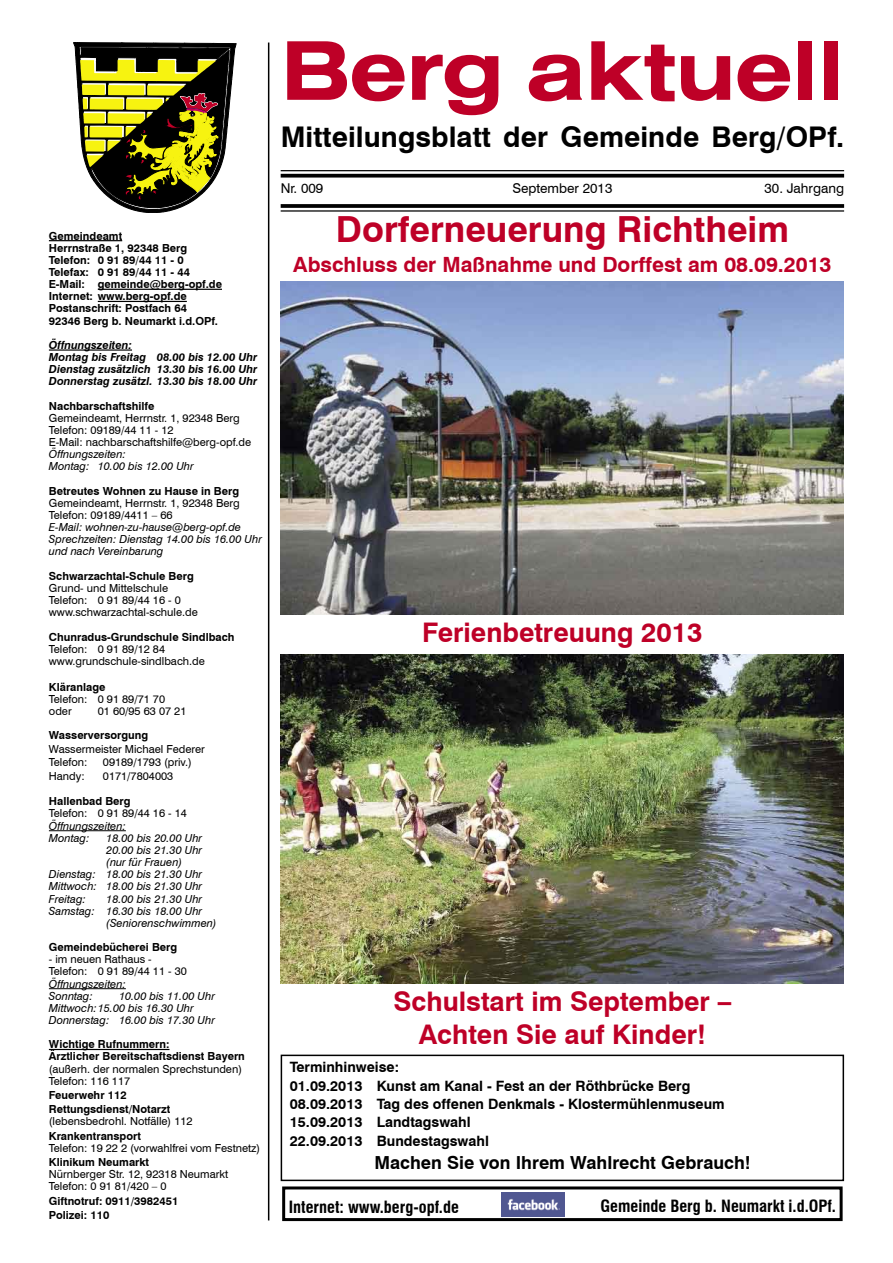
<style>
.page{position:relative;width:893px;height:1263px;background:#fff}
.page>*{position:absolute;margin:0;border:0;box-sizing:border-box;transform-origin:0 0}
.t1{font:700 expanded 81px "Swiss 721 BT";letter-spacing:-.005em;color:#be0027}
.t2{font:700 36px "Swiss 721 BT";color:#be0027}
.t3{font:700 28.5px "Swiss 721 BT";letter-spacing:.005em;color:#000}
.t4{font:700 27px/32.4px "Swiss 721 BT";color:#be0027;text-align:center}
.t5{font:700 21px "Swiss 721 BT";color:#be0027}
.t6{font:700 18px "Swiss 721 BT";color:#000}
.t7{font:700 condensed 16.5px "Swiss 721 BT";color:#000}
.t8{font:15px "Swiss 721 BT";color:#000}
.t9{font:700 14.25px/18.5px "Swiss 721 BT";color:#000}
.t10{font:13.5px "Swiss 721 BT";color:#000}
.t11{font:11.1px/12.1px "Swiss 721 BT";color:#000}
.t12{font:700 11.1px/12.1px "Swiss 721 BT";color:#000}
.t13{font:italic 11.1px/12.1px "Swiss 721 BT";color:#000}
.t14{font:italic 700 11.1px/12.1px "Swiss 721 BT";color:#000}
</style>
<div class="page">
<img style="left:281px;top:281px;width:563px;height:334px">
<hr style="left:281px;top:170px;width:563px;height:1px;background:#000">
<svg style="left:281px;top:174px;width:563px;height:4px;background:#1c1c1c"></svg>
<svg style="left:281px;top:204px;width:563px;height:4px;background:#0f0f0f"></svg>
<hr style="left:281px;top:210px;width:563px;height:2px;background:#000">
<svg style="left:74px;top:43px;width:162px;height:170px"></svg>
<hr style="left:268px;top:43px;width:1px;height:1177px;background:#000">
<hr style="left:49px;top:240px;width:73px;height:1px;background:#000">
<hr style="left:98px;top:289px;width:124px;height:1px;background:#000">
<hr style="left:98px;top:301px;width:89px;height:1px;background:#000">
<hr style="left:49px;top:349px;width:83px;height:2px;background:#000">
<hr style="left:49px;top:830px;width:77px;height:1px;background:#000">
<hr style="left:49px;top:988px;width:77px;height:1px;background:#000">
<hr style="left:49px;top:1049px;width:120px;height:1px;background:#000">
<div style="left:282px;top:1186px;width:561px;height:35px;border:3px solid #000"></div>
<img style="left:501px;top:1192px;width:64px;height:24px">
<div style="left:281px;top:1054px;width:563px;height:127px;border:2px solid #000"></div>
<img style="left:281px;top:654px;width:563px;height:330px">
<p class="t12" style="left:49px;top:229px;width:175px">Gemeindeamt<br>Herrnstraße 1 , 92348 Berg<br>Telefon: 0 91 89/44 11 - 0<br>Telefax: 0 91 89/44 11 - 44<br>E-Mail: gemeinde@berg-opf.de<br>Internet: www.berg-opf.de<br>Postanschrift: Postfach 64<br>92346 Berg b. Neumarkt i.d.OPf.</p>
<p class="t14" style="left:49px;top:339px;width:210px">Öffnungszeiten:<br>Montag bis Freitag 08.00 bis 12.00 Uhr Dienstag zusätzlich 13.30 bis 16.00 Uhr Donnerstag zusätzl. 13.30 bis 18.00 Uhr</p>
<p class="t12" style="left:49px;top:399px;width:107px">Nachbarschaftshilfe</p>
<p class="t11" style="left:49px;top:412px;width:204px">Gemeindeamt, Herrnstr. 1, 92348 Berg<br>Telefon: 09189/44 11 - 12<br>E-Mail: nachbarschaftshilfe@berg-opf.de</p>
<p class="t13" style="left:49px;top:448px;width:146px">Öffnungszeiten:<br>Montag: 10.00 bis 12.00 Uhr</p>
<p class="t12" style="left:49px;top:485px;width:192px">Betreutes Wohnen zu Hause in Berg</p>
<p class="t11" style="left:49px;top:497px;width:192px">Gemeindeamt, Herrnstr. 1, 92348 Berg<br>Telefon: 09189/4411 – 66</p>
<p class="t13" style="left:49px;top:521px;width:215px">E-Mail: wohnen-zu-hause@berg-opf.de<br>Sprechzeiten: Dienstag 14.00 bis 16.00 Uhr und nach Vereinbarung</p>
<p class="t12" style="left:49px;top:570px;width:146px">Schwarzachtal-Schule Berg</p>
<p class="t11" style="left:49px;top:582px;width:150px">Grund- und Mittelschule<br>Telefon: 0 91 89/44 16 - 0 www.schwarzachtal-schule.de</p>
<p class="t12" style="left:49px;top:630px;width:187px">Chunradus-Grundschule Sindlbach</p>
<p class="t11" style="left:49px;top:642px;width:157px">Telefon: 0 91 89/12 84 www.grundschule-sindlbach.de</p>
<p class="t12" style="left:49px;top:681px;width:58px">Kläranlage</p>
<p class="t11" style="left:49px;top:693px;width:118px">Telefon: 0 91 89/71 70 oder</p>
<p class="t11" style="left:98px;top:705px;width:90px">01 60/95 63 07 21</p>
<p class="t12" style="left:49px;top:729px;width:101px">Wasserversorgung</p>
<p class="t11" style="left:49px;top:742px;width:157px;line-height:13.5px">Wassermeister Michael Federer<br>Telefon:</p>
<p class="t11" style="left:103px;top:756px;width:90px">09189/1793 (priv.)</p>
<h1 class="t1" style="left:281px;top:22px;width:565px">Berg aktuell</h1>
<h3 class="t3" style="left:281px;top:119px;width:565px">Mitteilungsblatt der Gemeinde Berg/OPf.</h3>
<p class="t10" style="left:281px;top:180px;width:44px">Nr. 009</p>
<p class="t10" style="left:764px;top:180px;width:81px">30. Jahrgang</p>
<p class="t10" style="left:512px;top:180px;width:102px">September 2013</p>
<h2 class="t2" style="left:336px;top:207px;width:454px">Dorferneuerung Richtheim</h2>
<h3 class="t5" style="left:293px;top:251px;width:540px">Abschluss der Maßnahme und Dorffest am 08.09.201 3</h3>
<h3 class="t4" style="left:422px;top:616px;width:282px">Ferienbetreuung 201 3</h3>
<p class="t11" style="left:49px;top:770px;width:37px">Handy:</p>
<p class="t11" style="left:103px;top:770px;width:72px">0171/7804003</p>
<p class="t12" style="left:49px;top:795px;width:83px">Hallenbad Berg</p>
<p class="t11" style="left:49px;top:807px;width:139px">Telefon: 0 91 89/44 16 - 14</p>
<p class="t13" style="left:49px;top:819px;width:78px">Öffnungszeiten:<br>Montag:</p>
<p class="t13" style="left:106px;top:832px;width:97px">18.00 bis 20.00 Uhr</p>
<p class="t13" style="left:106px;top:844px;width:97px">20.00 bis 21.30 Uhr</p>
<p class="t13" style="left:106px;top:856px;width:77px">(nur für Frauen)</p>
<p class="t13" style="left:49px;top:868px;width:155px">Dienstag: 18.00 bis 21.30 Uhr</p>
<p class="t13" style="left:49px;top:880px;width:155px">Mittwoch: 18.00 bis 21.30 Uhr</p>
<p class="t13" style="left:49px;top:892px;width:38px">Freitag:</p>
<p class="t13" style="left:106px;top:892px;width:97px">18.00 bis 21.30 Uhr</p>
<p class="t13" style="left:49px;top:904px;width:155px">Samstag: 16.30 bis 18.00 Uhr</p>
<p class="t13" style="left:106px;top:917px;width:112px">(Seniorenschwimmen)</p>
<p class="t12" style="left:49px;top:941px;width:130px">Gemeindebücherei Berg</p>
<p class="t11" style="left:49px;top:953px;width:139px">- im neuen Rathaus -<br>Telefon: 0 91 89/44 11 - 30</p>
<p class="t13" style="left:49px;top:977px;width:78px">Öffnungszeiten:<br>Sonntag:</p>
<h3 class="t4" style="left:394px;top:985px;width:339px">Schulstart im September –<br>Achten Sie auf Kinder!</h3>
<p class="t9" style="left:290px;top:1058px;width:436px">Terminhinweise:<br>01 .09.201 3 Kunst am Kanal - Fest an der Röthbrücke Berg 08.09.201 3 Tag des offenen Denkmals - Klostermühlenmuseum 1 5.09.201 3 Landtagswahl<br>22.09.201 3 Bundestagswahl</p>
<h3 class="t6" style="left:374px;top:1151px;width:378px">Machen Sie von Ihrem Wahlrecht Gebrauch!</h3>
<p class="t13" style="left:49px;top:989px;width:168px;text-indent:70px">10.00 bis 11.00 Uhr<br>Mittwoch: 15.00 bis 16.30 Uhr<br>Donnerstag: 16.00 bis 17.30 Uhr</p>
<p class="t12" style="left:49px;top:1038px;width:197px">Wichtige Rufnummern:<br>Ärztlicher Bereitschaftsdienst Bayern</p>
<p class="t11" style="left:49px;top:1062px;width:195px">(außerh. der normalen Sprechstunden)<br>Telefon: 116 117</p>
<p class="t12" style="left:49px;top:1088px;width:123px;line-height:14.2px">Feuerwehr 11 2<br>Rettungsdienst/Notarzt</p>
<p class="t11" style="left:49px;top:1115px;width:145px">(lebensbedrohl. Notfälle) 112</p>
<p class="t12" style="left:49px;top:1129px;width:94px">Krankentransport</p>
<p class="t11" style="left:49px;top:1142px;width:213px">Telefon: 19 22 2 (vorwahlfrei vom Festnetz)</p>
<p class="t12" style="left:49px;top:1156px;width:102px">Klinikum Neumarkt</p>
<p class="t11" style="left:49px;top:1168px;width:181px">Nürnberger Str. 12, 92318 Neumarkt<br>Telefon: 0 91 81/420 – 0</p>
<p class="t12" style="left:49px;top:1193px;width:128px;line-height:14.2px">Giftnotruf: 0911 /3982451<br>Polizei: 11 0</p>
<h3 class="t7" style="left:289px;top:1197px;width:172px">Internet: www.berg-opf.de</h3>
<h3 class="t7" style="left:601px;top:1196px;width:237px">Gemeinde Berg b. Neumarkt i.d.OPf.</h3>
<h3 class="t8" style="left:57px;top:1199px;width:263px">Mitteilungsblatt Berg · September 2013</h3>
<h3 class="t8" style="left:773px;top:1198px;width:64px">Anzeigen</h3>
</div>
